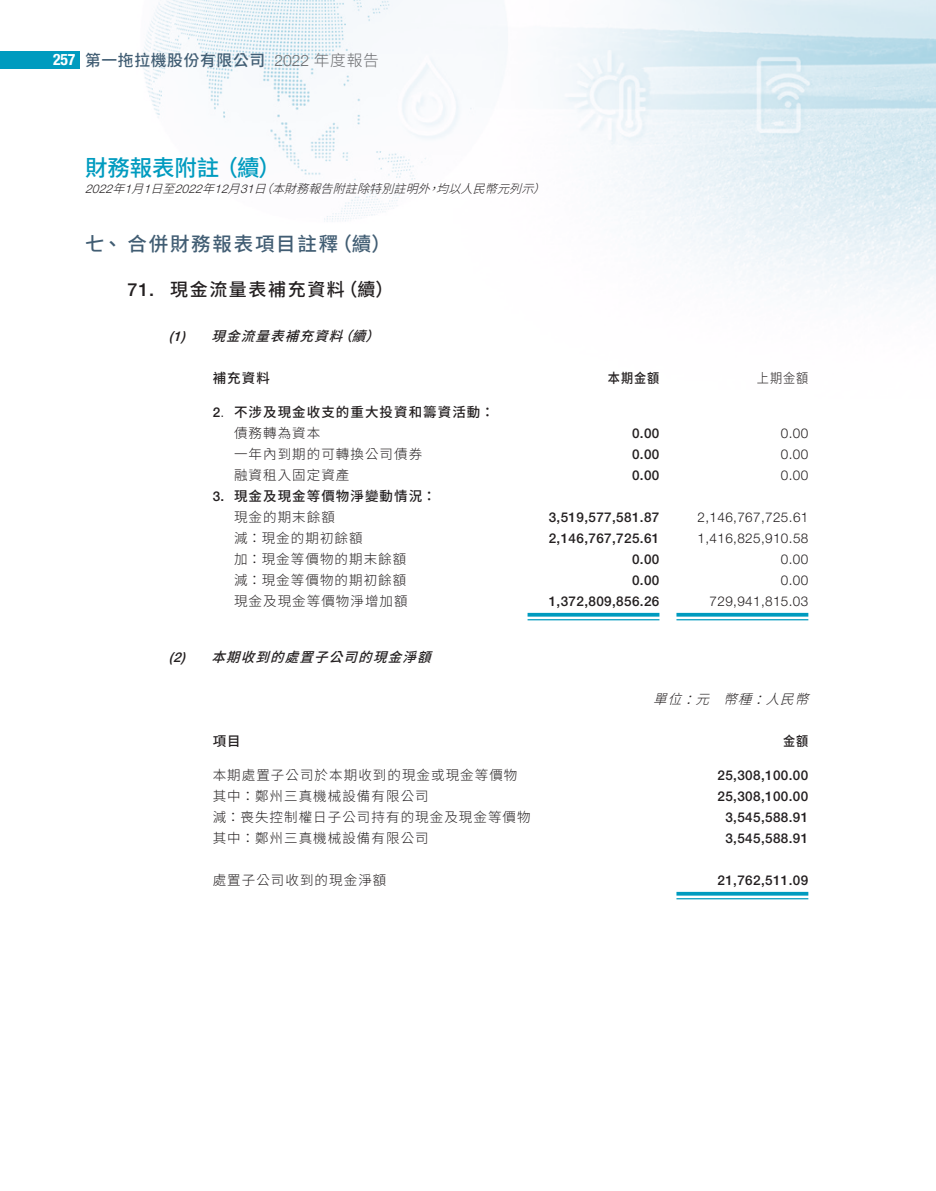
<style>
.page{position:relative;width:936px;height:1191px;background:#fff}
.page>*{position:absolute;margin:0;border:0;box-sizing:border-box;transform-origin:0 0}
.t1{font:500 22.5px "Source Han Sans TC";letter-spacing:-.005em;color:#009bbf}
.Heading_1{font:500 19.5px "Source Han Sans TC";letter-spacing:.09em;color:#415d73}
.Heading_2{font:500 18px "Source Han Sans TC";letter-spacing:.09em;color:#231f20}
.Heading_2-2{font:500 18px "Helvetica Neue LT Std";color:#231f20}
.t2{font:500 15.75px "Source Han Sans TC";letter-spacing:.045em;color:#415d73}
.t3{font:300 15.75px "Helvetica Neue LT Std";color:#6c6d70}
.t4{font:700 condensed 15.75px "Helvetica Neue LT Std";color:#fff}
.Body_Text{font:300 13.5px "Source Han Sans TC";letter-spacing:.08em;color:#231f20}
.Body_Text-2{font:500 13.5px "Helvetica Neue LT Std";letter-spacing:.03em;color:#231f20}
.Body_Text-3{font:300 13.5px "Helvetica Neue LT Std";letter-spacing:.03em;color:#231f20}
.Body_Text-4{font:500 13.5px "Source Han Sans TC";letter-spacing:.08em;color:#231f20}
.Heading_3{font:italic 500 13.5px "Source Han Sans TC";color:#231f20}
.Body_Text-5{font:italic 300 13.5px "Source Han Sans TC";color:#231f20}
.Body_Text-6{font:500 13.5px "Source Han Sans TC";letter-spacing:.08em;color:#231f20;scale:.9 1}
.Heading_3-2{font:italic 500 13.5px "Helvetica Neue LT Std";color:#231f20}
.Body_Text-7{font:300 13.5px "Source Han Sans TC";letter-spacing:.08em;color:#231f20;scale:.9 1}
.t5{font:italic 300 12px "Source Han Sans TC";color:#231f20}
.t6{font:italic 300 12px "Helvetica Neue LT Std";color:#231f20}
.s1{font-family:"Source Han Sans TC"}
.s2{font-family:"Helvetica Neue LT Std"}
.s3{font-weight:300}
</style>
<div class="page">
<img style="left:0;top:0;width:935px;height:900px">
<div style="left:0;top:51px;width:80px;height:17px;background:#009bbf"></div>
<hr style="left:527px;top:613px;width:132px;height:3px;background:#009bbf">
<hr style="left:527px;top:619px;width:132px;height:1px;background:#009bbf">
<hr style="left:676px;top:613px;width:132px;height:3px;background:#009bbf">
<hr style="left:676px;top:619px;width:132px;height:1px;background:#009bbf">
<hr style="left:676px;top:892px;width:132px;height:3px;background:#009bbf">
<hr style="left:676px;top:898px;width:132px;height:1px;background:#009bbf">
<svg style="left:757px;top:695px;width:4px;height:9px"></svg>
<svg style="left:687px;top:695px;width:4px;height:9px"></svg>
<p class="t4" style="left:53px;top:50px;width:24px">257</p>
<p class="t2" style="left:85px;top:51px;width:182px">第一拖拉機股份有限公司</p>
<p class="t3" style="left:274px;top:50px;width:106px">2022 <span class="s1">年度報告</span></p>
<h1 class="t1" style="left:85px;top:155px;width:136px">財務報表附註</h1>
<h1 class="t1" style="left:215px;top:155px;width:67px">（續(</h1>
<p class="t5" style="left:202px;top:182px;width:81px">年月 （日</p>
<p class="t5" style="left:533px;top:182px;width:23px">(</p>
<p class="t5" style="left:272px;top:182px;width:169px">本財務報告附註除特別註明外</p>
<p class="t5" style="left:112px;top:182px;width:23px">年</p>
<p class="t5" style="left:436px;top:182px;width:108px">均以人民幣元列示</p>
<p class="t5" style="left:124px;top:182px;width:30px">月<span class="s2">1</span></p>
<p class="t5" style="left:150px;top:182px;width:35px">日至</p>
<p class="t6" style="left:85px;top:182px;width:32px">2022</p>
<p class="t6" style="left:175px;top:182px;width:32px">2022</p>
<p class="t6" style="left:214px;top:182px;width:19px">12</p>
<p class="t6" style="left:240px;top:182px;width:19px">31</p>
<p class="t6" style="left:143px;top:182px;width:12px">1</p>
<p class="t5" style="left:427px;top:182px;width:23px">，</p>
<p class="Heading_1" style="left:85px;top:233px;width:254px">七、合併財務報表項目註釋</p>
<p class="Heading_1" style="left:332px;top:233px;width:60px">（續(</p>
<p class="Heading_2-2" style="left:128px;top:279px;width:28px">71.</p>
<p class="Heading_2" style="left:339px;top:279px;width:56px">（續(</p>
<p class="Heading_2" style="left:170px;top:279px;width:176px">現金流量表補充資料</p>
<p class="Heading_3-2" style="left:169px;top:328px;width:18px">1(</p>
<p class="Heading_3-2" style="left:181px;top:328px;width:5px">)</p>
<p class="Heading_3" style="left:338px;top:328px;width:52px">（(</p>
<p class="Heading_3" style="left:211px;top:328px;width:166px">現金流量表補充資料續</p>
<p class="Body_Text-4" style="left:213px;top:370px;width:59px">補充資料</p>
<p class="Body_Text-4" style="left:234px;top:404px;width:262px">不涉及現金收支的重大投資和籌資活動：</p>
<p class="Body_Text-2" style="left:213px;top:404px;width:13px">2<span class="s3">.</span></p>
<p class="Body_Text" style="left:234px;top:425px;width:88px">債務轉為資本</p>
<p class="Body_Text-2" style="left:213px;top:488px;width:13px">3.</p>
<p class="Body_Text" style="left:234px;top:446px;width:190px">一年內到期的可轉換公司債券</p>
<p class="Body_Text" style="left:234px;top:467px;width:117px">融資租入固定資產</p>
<p class="Body_Text-4" style="left:234px;top:488px;width:204px">現金及現金等價物淨變動情況：</p>
<p class="Body_Text" style="left:234px;top:509px;width:102px">現金的期末餘額</p>
<p class="Body_Text" style="left:234px;top:530px;width:130px">減：現金的期初餘額</p>
<p class="Body_Text" style="left:234px;top:551px;width:174px">加：現金等價物的期末餘額</p>
<p class="Body_Text" style="left:234px;top:572px;width:174px">減：現金等價物的期初餘額</p>
<p class="Body_Text" style="left:234px;top:593px;width:175px">現金及現金等價物淨增加額</p>
<p class="Body_Text-6" style="left:608px;top:370px;width:59px">本期金額</p>
<p class="Body_Text-2" style="left:632px;top:425px;width:29px">0.00</p>
<p class="Body_Text-2" style="left:632px;top:446px;width:29px">0.00</p>
<p class="Body_Text-2" style="left:632px;top:467px;width:29px">0.00</p>
<p class="Body_Text-2" style="left:548px;top:509px;width:112px">3,519,577,581.87</p>
<p class="Body_Text-2" style="left:548px;top:530px;width:112px">2,146,767,725.61</p>
<p class="Body_Text-2" style="left:632px;top:551px;width:29px">0.00</p>
<p class="Body_Text-2" style="left:632px;top:572px;width:29px">0.00</p>
<p class="Body_Text-2" style="left:548px;top:593px;width:112px">1,372,809,856.26</p>
<p class="Body_Text-7" style="left:756px;top:370px;width:59px">上期金額</p>
<p class="Body_Text-3" style="left:780px;top:425px;width:29px">0.00</p>
<p class="Body_Text-3" style="left:780px;top:446px;width:29px">0.00</p>
<p class="Body_Text-3" style="left:780px;top:467px;width:29px">0.00</p>
<p class="Body_Text-3" style="left:697px;top:509px;width:112px">2,146,767,725.61</p>
<p class="Body_Text-3" style="left:697px;top:530px;width:112px">1,416,825,910.58</p>
<p class="Body_Text-3" style="left:780px;top:551px;width:29px">0.00</p>
<p class="Body_Text-3" style="left:780px;top:572px;width:29px">0.00</p>
<p class="Body_Text-3" style="left:709px;top:593px;width:100px">729,941,815.03</p>
<p class="Heading_3-2" style="left:169px;top:649px;width:18px">2(</p>
<p class="Heading_3-2" style="left:181px;top:649px;width:5px">)</p>
<p class="Heading_3" style="left:211px;top:649px;width:231px">本期收到的處置子公司的現金淨額</p>
<p class="Body_Text-4" style="left:213px;top:733px;width:30px">項目</p>
<p class="Body_Text" style="left:213px;top:767px;width:306px">本期處置子公司於本期收到的現金或現金等價物</p>
<p class="Body_Text" style="left:213px;top:788px;width:217px">其中：鄭州三真機械設備有限公司</p>
<p class="Body_Text" style="left:213px;top:809px;width:319px">減：喪失控制權日子公司持有的現金及現金等價物</p>
<p class="Body_Text" style="left:213px;top:830px;width:217px">其中：鄭州三真機械設備有限公司</p>
<p class="Body_Text" style="left:213px;top:872px;width:175px">處置子公司收到的現金淨額</p>
<p class="Body_Text-5" style="left:653px;top:691px;width:167px">單位元幣種人民幣</p>
<p class="Body_Text-6" style="left:783px;top:733px;width:30px">金額</p>
<p class="Body_Text-2" style="left:717px;top:767px;width:92px">25,308,100.00</p>
<p class="Body_Text-2" style="left:717px;top:788px;width:92px">25,308,100.00</p>
<p class="Body_Text-2" style="left:725px;top:809px;width:84px">3,545,588.91</p>
<p class="Body_Text-2" style="left:725px;top:830px;width:84px">3,545,588.91</p>
<p class="Body_Text-2" style="left:717px;top:872px;width:92px">21,762,511.09</p>
</div>
